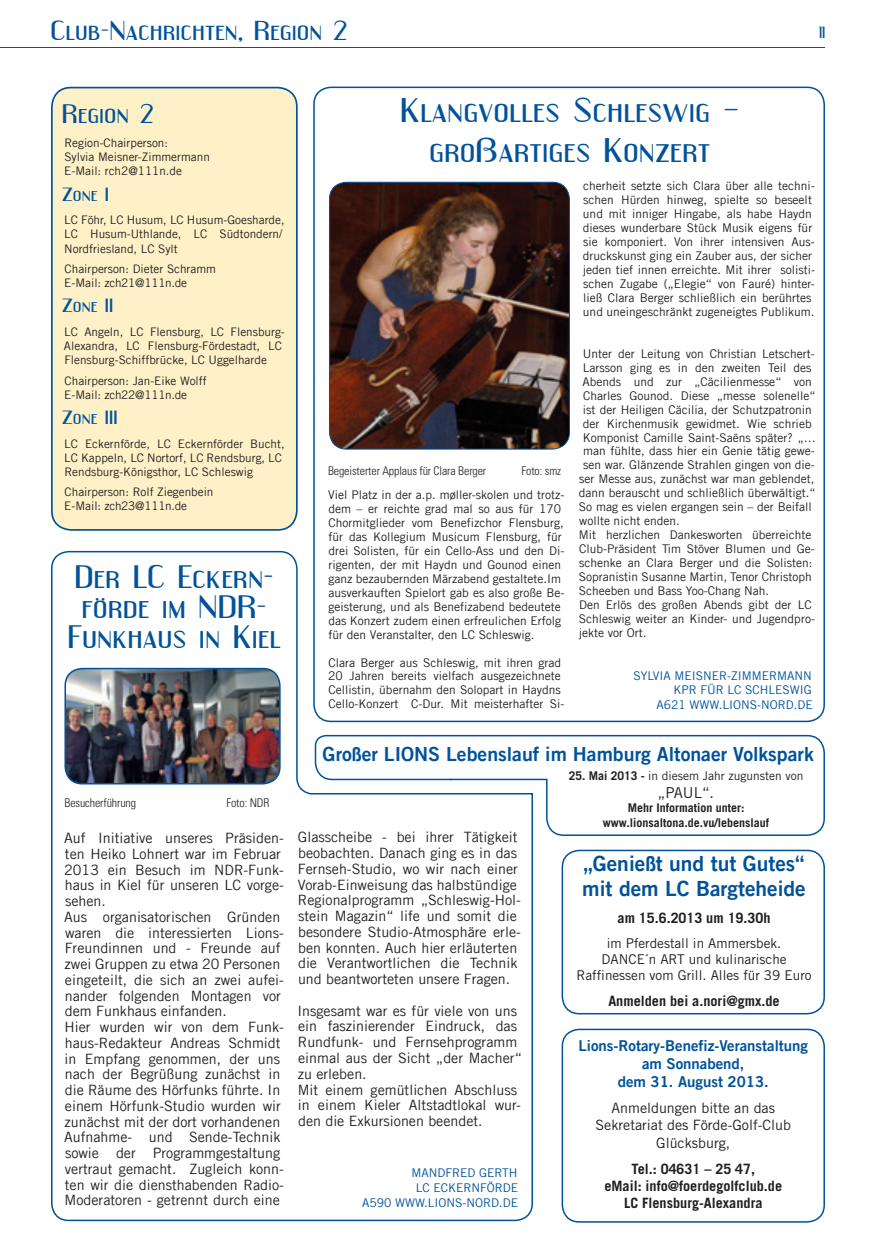
<style>
.page{position:relative;width:876px;height:1255px;background:#fff}
.page>*{position:absolute;margin:0;border:0;box-sizing:border-box;transform-origin:0 0}
.t1{font:30px/40px "Engebrechtre Expanded";color:#01529a;text-align:center}
.t2{font:28.5px/30px "Engebrechtre Expanded";color:#01529a;text-align:center}
.t3{font:24px "Engebrechtre Expanded";color:#01529a}
.t4{font:23.55px "Engebrechtre Expanded";color:#01529a}
.t5{font:21px/25.2px "Trade Gothic LT Bold Two";color:#01529a}
.t6{font:19.5px "Trade Gothic LT Bold Two";color:#01529a}
.t7{font:16.8px "Engebrechtre Expanded";color:#01529a}
.t8{font:15px/18px "Trade Gothic LT Bold Two";color:#01529a;text-align:center}
.t9{font:15px "Trade Gothic";color:#231f20}
.t10{font:14.25px/15.8px "Trade Gothic LT";color:#231f20}
.t11{font:700 14.25px/17.1px "Trade Gothic";color:#231f20;text-align:center}
.t12{font:14.25px/17.1px "Trade Gothic";color:#231f20;text-align:center}
.t13{font:14.25px "Engebrechtre";color:#01529a}
.t14{font:13.5px/16.2px "Trade Gothic";color:#231f20}
.t15{font:12px/14px "Trade Gothic LT";color:#231f20}
.t16{font:12px "Trade Gothic LT";color:#01529a}
.t17{font:300 condensed 12px "Univers";letter-spacing:-.01em;color:#231f20}
.t18{font:700 12px/14.4px "Trade Gothic";color:#231f20;text-align:center}
.t19{font:12px "Trade Gothic";color:#231f20}
.t20{font:11.85px/14.1px "Trade Gothic LT";color:#231f20}
.s1{font-weight:700}
</style>
<div class="page">
<hr style="left:0;top:47px;width:825px;height:1px;background:#01529a">
<img style="left:329px;top:182px;width:240px;height:267px">
<div style="left:329px;top:182px;width:241px;height:267px;border:1px solid #01529a;border-radius:17px"></div>
<div style="left:52px;top:88px;width:245px;height:442px;background:#fef1c7;border-radius:19px"></div>
<div style="left:51px;top:87px;width:247px;height:443px;border:2px solid #01529a;border-radius:19px"></div>
<div style="left:562px;top:849px;width:263px;height:165px;border:2px solid #01529a;border-radius:17px"></div>
<svg style="left:534px;top:734px;width:291px;height:102px"></svg>
<div style="left:562px;top:1028px;width:263px;height:194px;border:2px solid #01529a;border-radius:17px"></div>
<svg style="left:51px;top:550px;width:483px;height:671px"></svg>
<h3 class="t3" style="left:51px;top:16px;width:298px">Club-Nachrichten, Region 2</h3>
<p class="t13" style="left:819px;top:24px;width:7px">11</p>
<h3 class="t4" style="left:62px;top:100px;width:93px">Region 2</h3>
<p class="t20" style="left:64px;top:135px;width:147px">Region-Chairperson:<br>Sylvia Meisner-Zimmermann<br>E-Mail: rch2@111n.de</p>
<h3 class="t7" style="left:62px;top:184px;width:48px">Zone I</h3>
<p class="t20" style="left:64px;top:213px;width:222px">LC Föhr, LC Husum, LC Husum-Goesharde,<br>LC Husum-Uthlande, LC Südtondern/<br>Nordfriesland, LC Sylt</p>
<p class="t20" style="left:64px;top:261px;width:153px">Chairperson: Dieter Schramm<br>E-Mail: zch21@111n.de</p>
<h3 class="t7" style="left:62px;top:296px;width:53px">Zone II</h3>
<p class="t20" style="left:64px;top:324px;width:222px">LC Angeln, LC Flensburg, LC Flensburg-<br>Alexandra, LC Flensburg-Fördestadt, LC<br>Flensburg-Schiffbrücke, LC Uggelharde</p>
<p class="t20" style="left:64px;top:373px;width:144px">Chairperson: Jan-Eike Wolff<br>E-Mail: zch22@111n.de</p>
<h3 class="t7" style="left:62px;top:407px;width:57px">Zone III</h3>
<p class="t20" style="left:64px;top:436px;width:222px">LC Eckernförde, LC Eckernförder Bucht,<br>LC Kappeln, LC Nortorf, LC Rendsburg, LC<br>Rendsburg-Königsthor, LC Schleswig</p>
<p class="t20" style="left:64px;top:485px;width:151px">Chairperson: Rolf Ziegenbein<br>E-Mail: zch23@111n.de</p>
<h2 class="t2" style="left:68px;top:560px;width:215px">Der LC Eckern&shy;förde im NDR-<br>Funkhaus in Kiel</h2>
<h1 class="t1" style="left:400px;top:90px;width:341px">Klangvolles Schleswig – großartiges Konzert</h1>
<p class="t17" style="left:328px;top:463px;width:160px">Begeisterter Applaus für Clara Berger</p>
<p class="t17" style="left:522px;top:463px;width:41px">Foto: smz</p>
<p class="t15" style="left:328px;top:487px;width:238px">Viel Platz in der a.p. møller-skolen und trotz&shy;dem – er reichte grad mal so aus für 170<br>Chormitglieder vom Benefizchor Flensburg, für das Kollegium Musicum Flensburg, für drei Solisten, für ein Cello-Ass und den Di&shy;rigenten, der mit Haydn und Gounod einen ganz bezaubernden Märzabend gestaltete.Im ausverkauften Spielort gab es also große Be&shy;geisterung, und als Benefizabend bedeutete das Konzert zudem einen erfreulichen Erfolg für den Veranstalter, den LC Schleswig.</p>
<p class="t15" style="left:328px;top:655px;width:238px">Clara Berger aus Schleswig, mit ihren grad 20 Jahren bereits vielfach ausgezeichnete Cellistin, übernahm den Solopart in Haydns Cello-Konzert C-Dur. Mit meisterhafter Si-</p>
<p class="t15" style="left:583px;top:179px;width:234px">cherheit setzte sich Clara über alle techni&shy;schen Hürden hinweg, spielte so beseelt und mit inniger Hingabe, als habe Haydn dieses wunderbare Stück Musik eigens für sie komponiert. Von ihrer intensiven Aus&shy;druckskunst ging ein Zauber aus, der sicher jeden tief innen erreichte. Mit ihrer solisti&shy;schen Zugabe („Elegie“ von Fauré) hinter&shy;ließ Clara Berger schließlich ein berührtes und uneingeschränkt zugeneigtes Publikum.</p>
<p class="t15" style="left:583px;top:346px;width:234px">Unter der Leitung von Christian Letschert-</p>
<p class="t15" style="left:583px;top:360px;width:230px">Larsson ging es in den zweiten Teil des</p>
<p class="t15" style="left:583px;top:374px;width:231px">Abends und zur „Cäcilienmesse“ von</p>
<p class="t15" style="left:583px;top:388px;width:234px">Charles Gounod. Diese „messe solenelle“</p>
<p class="t15" style="left:583px;top:402px;width:230px">ist der Heiligen Cäcilia, der Schutzpatronin</p>
<p class="t15" style="left:583px;top:416px;width:230px">der Kirchenmusik gewidmet. Wie schrieb</p>
<p class="t15" style="left:583px;top:430px;width:235px">Komponist Camille Saint-Saëns später? „…</p>
<p class="t15" style="left:583px;top:444px;width:233px">man fühlte, dass hier ein Genie tätig gewe-</p>
<p class="t15" style="left:583px;top:458px;width:233px">sen war. Glänzende Strahlen gingen von die-</p>
<p class="t15" style="left:579px;top:472px;width:237px">ser Messe aus, zunächst war man geblendet,</p>
<p class="t15" style="left:579px;top:486px;width:238px">dann berauscht und schließlich überwältigt.“</p>
<p class="t15" style="left:579px;top:500px;width:234px">So mag es vielen ergangen sein – der Beifall</p>
<p class="t15" style="left:579px;top:514px;width:102px">wollte nicht enden.</p>
<p class="t15" style="left:579px;top:528px;width:234px">Mit herzlichen Dankesworten überreichte</p>
<p class="t15" style="left:579px;top:542px;width:237px">Club-Präsident Tim Stöver Blumen und Ge-</p>
<p class="t15" style="left:579px;top:555px;width:235px">schenke an Clara Berger und die Solisten:</p>
<p class="t15" style="left:579px;top:569px;width:234px">Sopranistin Susanne Martin, Tenor Christoph</p>
<p class="t15" style="left:579px;top:583px;width:192px">Scheeben und Bass Yoo-Chang Nah.</p>
<p class="t15" style="left:579px;top:597px;width:234px">Den Erlös des großen Abends gibt der LC</p>
<p class="t15" style="left:579px;top:611px;width:238px">Schleswig weiter an Kinder- und Jugendpro-</p>
<p class="t15" style="left:579px;top:625px;width:69px">jekte vor Ort.</p>
<p class="t16" style="left:633px;top:668px;width:15px">Sylvia</p>
<p class="t16" style="left:675px;top:668px;width:18px">Meisner</p>
<p class="t16" style="left:727px;top:668px;width:20px">-Zimmermann</p>
<p class="t16" style="left:673px;top:682px;width:36px">KPR für</p>
<p class="t16" style="left:727px;top:682px;width:34px">LC Schleswig</p>
<p class="t16" style="left:657px;top:697px;width:44px">A621 www</p>
<p class="t16" style="left:719px;top:697px;width:12px">.lions</p>
<p class="t16" style="left:757px;top:697px;width:13px">-nord</p>
<p class="t16" style="left:794px;top:697px;width:12px">.de</p>
<p class="t17" style="left:64px;top:795px;width:73px">Besucherführung</p>
<p class="t17" style="left:226px;top:795px;width:45px">Foto: NDR</p>
<p class="t10" style="left:64px;top:829px;width:221px">Auf Initiative unseres Präsiden&shy;ten Heiko Lohnert war im Februar<br>2013 ein Besuch im NDR-Funk&shy;haus in Kiel für unseren LC vorge&shy;sehen.<br>Aus organisatorischen Gründen waren die interessierten Lions-<br>Freundinnen und - Freunde auf zwei Gruppen zu etwa 20 Personen eingeteilt, die sich an zwei aufei&shy;nander folgenden Montagen vor dem Funkhaus einfanden.<br>Hier wurden wir von dem Funk&shy;haus-Redakteur Andreas Schmidt in Empfang genommen, der uns nach der Begrüßung zunächst in die Räume des Hörfunks führte. In einem Hörfunk-Studio wurden wir zunächst mit der dort vorhandenen<br>Aufnahme- und Sende-Technik sowie der Programmgestaltung vertraut gemacht. Zugleich konn&shy;ten wir die diensthabenden Radio-<br>Moderatoren - getrennt durch eine</p>
<h3 class="t6" style="left:323px;top:742px;width:493px">Großer LIONS Lebenslauf im Hamburg Altonaer Volkspark</h3>
<p class="t10" style="left:298px;top:829px;width:225px">Glasscheibe - bei ihrer Tätigkeit beobachten. Danach ging es in das Fernseh-Studio, wo wir nach einer Vorab-Einweisung das halbstündige Regionalprogramm „Schleswig-Hol&shy;stein Magazin“ life und somit die besondere Studio-Atmosphäre erle&shy;ben konnten. Auch hier erläuterten die Verantwortlichen die Technik und beantworteten unsere Fragen.</p>
<p class="t10" style="left:297px;top:1002px;width:226px">Insgesamt war es für viele von uns ein faszinierender Eindruck, das<br>Rundfunk- und Fernsehprogramm einmal aus der Sicht „der Macher“ zu erleben.<br>Mit einem gemütlichen Abschluss in einem Kieler Altstadtlokal wur&shy;den die Exkursionen beendet.</p>
<p class="t16" style="left:411px;top:1165px;width:19px">Mandfred</p>
<p class="t16" style="left:479px;top:1165px;width:16px">Gerth</p>
<p class="t16" style="left:416px;top:1180px;width:34px">LC Eckernf</p>
<p class="t16" style="left:487px;top:1180px;width:17px">örde</p>
<p class="t16" style="left:362px;top:1195px;width:44px">A590 www</p>
<p class="t16" style="left:424px;top:1195px;width:12px">.lions</p>
<p class="t16" style="left:462px;top:1195px;width:13px">-nord</p>
<p class="t16" style="left:499px;top:1195px;width:12px">.de</p>
<p class="t19" style="left:569px;top:768px;width:236px"><span class="s1">25. Mai 2013 -</span> in diesem Jahr zugunsten von</p>
<p class="t9" style="left:658px;top:783px;width:27px">„PAUL</p>
<p class="t9" style="left:702px;top:783px;width:14px">“.</p>
<p class="t18" style="left:603px;top:800px;width:168px">Mehr Information unter: www.lionsaltona.de.vu/lebenslauf</p>
<h3 class="t5" style="left:582px;top:850px;width:225px">„Genießt und tut Gutes“ mit dem LC Bargteheide</h3>
<p class="t11" style="left:618px;top:908px;width:154px">am 15.6.2013 um 19.30h</p>
<p class="t14" style="left:601px;top:934px;width:181px;text-indent:5px">im Pferdestall in Ammersbek.<br>DANCE´n ART</p>
<p class="t14" style="left:576px;top:950px;width:237px;text-indent:112px">und kulinarische<br>Raffinessen vom Grill. Alles für 39 Euro</p>
<p class="t11" style="left:608px;top:992px;width:173px">Anmelden bei a.nori@gmx.de</p>
<p class="t8" style="left:578px;top:1036px;width:231px">Lions-Rotary-Benefiz-Veranstaltung am Sonnabend,<br>dem 31. August 2013.</p>
<p class="t12" style="left:595px;top:1099px;width:197px">Anmeldungen bitte an das<br>Sekretariat des Förde-Golf-Club<br>Glücksburg,</p>
<p class="t11" style="left:604px;top:1159px;width:179px">Tel.: 04631 – 25 47,<br>eMail: info@foerdegolfclub.de<br>LC Flensburg-Alexandra</p>
</div>
